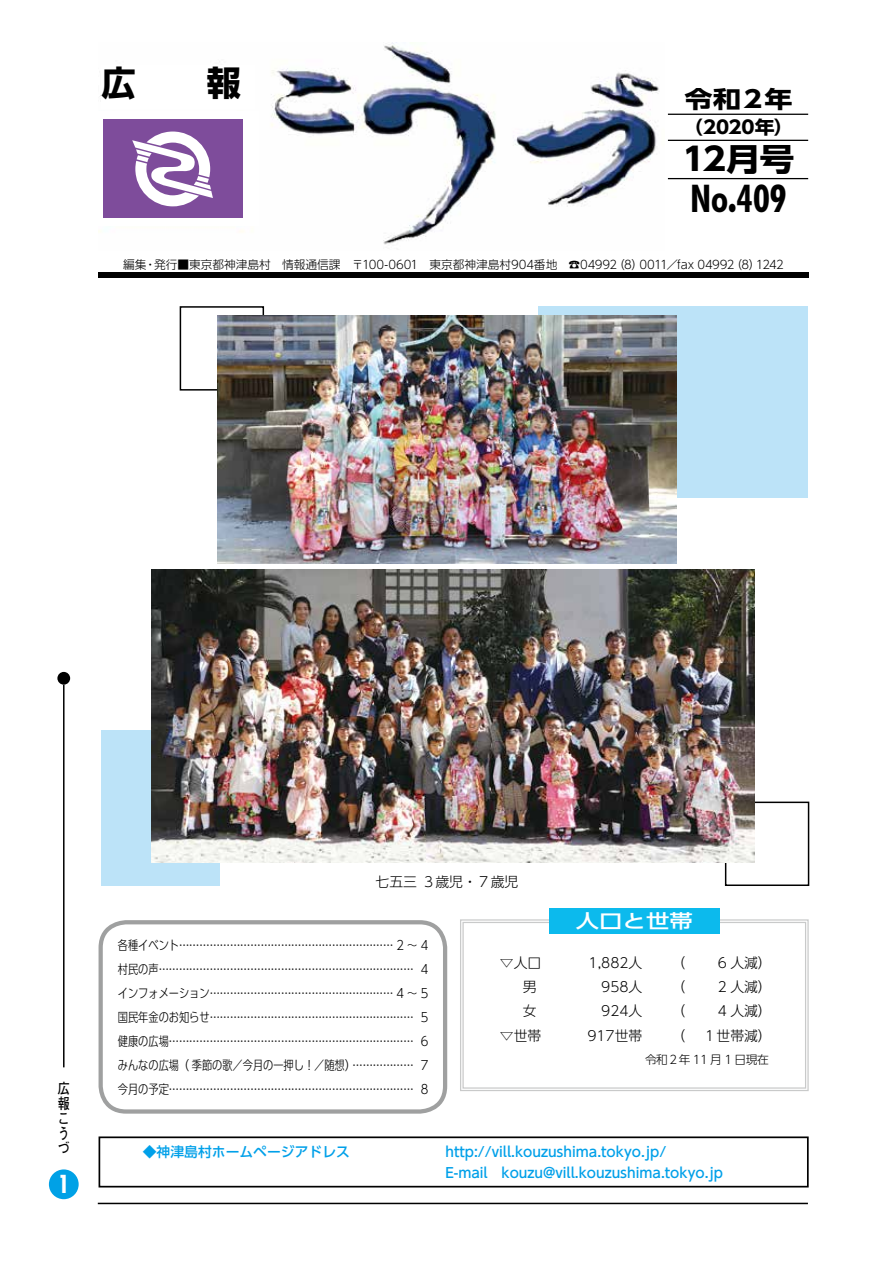
<style>
.page{position:relative;width:893px;height:1263px;background:#fff}
.page>*{position:absolute;margin:0;border:0;box-sizing:border-box;transform-origin:0 0}
.t1{font:700 condensed 38.25px "Futura BT";color:#000}
.t2{font:700 34.5px "UD Shin Go Pro";color:#000}
.t3{font:700 31.5px "UD Shin Go Pro";color:#000;scale:1.11 1}
.t4{font:700 condensed 25.5px "Futura BT";color:#fff}
.t5{font:700 23.4px "UD Shin Go Pro";color:#000;scale:1.2 1}
.t6{font:500 18.75px "UD Shin Go Pro";color:#fff;scale:1.25 1}
.t7{font:700 18px "UD Shin Go Pro";color:#000;scale:1.1 1}
.t8{font:700 14.85px/14.9px "Futo Go B101 Pro";color:#000;scale:.8 1}
.t9{font:500 13.8px "UD Shin Go Pro";color:#00a0e9}
.t10{font:300 13.8px "UD Shin Go Pro";color:#000}
.t11{font:300 12.75px/24px "UD Shin Go C Oeiz Pr 6";color:#000;text-align:right}
.t12{font:300 11.7px "UD Shin Go Pro";letter-spacing:-.01em;color:#000}
.t13{font:300 11.7px "UD Shin Go Pro";letter-spacing:-.04em;color:#000}
.s1{font-size:49.8px}
</style>
<div class="page">
<hr style="left:98px;top:1203px;width:710px;height:1px;background:#000">
<hr style="left:63px;top:685px;width:2px;height:382px;background:#000">
<div style="left:57px;top:672px;width:13px;height:13px;background:#000;border-radius:50%"></div>
<div style="left:49px;top:1169px;width:30px;height:30px;background:#00a1e6;border-radius:50%"></div>
<img style="left:99px;top:43px;width:560px;height:202px">
<div style="left:101px;top:65px;width:153px;height:44px;background:#fff"></div>
<div style="left:88px;top:111px;width:170px;height:115px;background:#fff"></div>
<div style="left:103px;top:119px;width:140px;height:99px;background:#7e4c9b"></div>
<svg style="left:132px;top:132px;width:81px;height:74px"></svg>
<hr style="left:668px;top:114px;width:140px;height:1px;background:#000">
<hr style="left:668px;top:140px;width:140px;height:1px;background:#000">
<hr style="left:668px;top:178px;width:140px;height:1px;background:#000">
<div style="left:99px;top:272px;width:710px;height:5px;background:#000"></div>
<div style="left:99px;top:920px;width:348px;height:194px;border:4px solid #9fa0a0;border-radius:26px"></div>
<svg style="left:460px;top:919px;width:349px;height:172px"></svg>
<div style="left:462px;top:922px;width:344px;height:167px;border:1px solid #c9caca"></div>
<div style="left:549px;top:908px;width:170px;height:26px;background:#0cbaed"></div>
<div style="left:99px;top:1136px;width:710px;height:51px;border:2px solid #000"></div>
<div style="left:180px;top:306px;width:84px;height:85px;border:2px solid #000"></div>
<div style="left:725px;top:801px;width:84px;height:85px;border:2px solid #000"></div>
<div style="left:538px;top:306px;width:269px;height:192px;background:#bce3f8"></div>
<div style="left:101px;top:730px;width:118px;height:156px;background:#bce3f8"></div>
<img style="left:151px;top:570px;width:603px;height:292px">
<img style="left:217px;top:316px;width:460px;height:248px">
<h2 class="t2" style="left:101px;top:54px;width:141px">広　　報</h2>
<h3 class="t5" style="left:684px;top:80px;width:92px">令和２年</h3>
<h3 class="t7" style="left:683px;top:112px;width:102px">（2020年(</h3>
<h3 class="t3" style="left:683px;top:134px;width:102px">12月号</h3>
<h1 class="t1" style="left:690px;top:175px;width:98px">No<span class="s1">.</span>409</h1>
<p class="t12" style="left:613px;top:255px;width:32px">（8）</p>
<p class="t12" style="left:730px;top:255px;width:32px">)8(</p>
<p class="t12" style="left:123px;top:255px;width:25px">編集</p>
<p class="t12" style="left:154px;top:255px;width:465px">発行■東京都神津島村　情報通信課　〒100-0601　東京都神津島村904番地　☎04992</p>
<p class="t12" style="left:639px;top:255px;width:97px">0011／fax 04992</p>
<p class="t12" style="left:756px;top:255px;width:30px">1242</p>
<p class="t12" style="left:145px;top:255px;width:13px">・</p>
<p class="t8" style="left:58px;top:1079px;width:16px">広報こうづ</p>
<h3 class="t4" style="left:58px;top:1169px;width:13px">1</h3>
<p class="t10" style="left:376px;top:871px;width:144px">七五三３歳児・７歳児</p>
<p class="t11" style="left:118px;top:932px;width:312px">各種イベント............................................................... 2 ~ 4<br>4</p>
<p class="t11" style="left:118px;top:956px;width:297px">村民の声...........................................................................</p>
<p class="t11" style="left:118px;top:980px;width:312px">インフォメーション...................................................... 4 ~ 5</p>
<p class="t11" style="left:421px;top:1004px;width:9px">5</p>
<p class="t11" style="left:118px;top:1004px;width:297px">国民年金のお知らせ............................................................</p>
<p class="t11" style="left:118px;top:1028px;width:297px">健康の広場........................................................................</p>
<p class="t11" style="left:421px;top:1028px;width:9px">6</p>
<p class="t11" style="left:118px;top:1052px;width:297px">みんなの広場（季節の歌／今月の一押し！／随想 .... . .( ...............</p>
<p class="t11" style="left:421px;top:1052px;width:9px">7</p>
<p class="t11" style="left:118px;top:1076px;width:297px">今月の予定........................................................................</p>
<p class="t11" style="left:421px;top:1076px;width:9px">8</p>
<p class="t10" style="left:500px;top:951px;width:43px">▽人口</p>
<p class="t10" style="left:523px;top:975px;width:15px">男</p>
<p class="t10" style="left:523px;top:1000px;width:15px">女</p>
<p class="t10" style="left:500px;top:1024px;width:43px">▽世帯</p>
<h3 class="t6" style="left:576px;top:906px;width:95px">人口と世帯</h3>
<p class="t10" style="left:589px;top:951px;width:55px">1,882人</p>
<p class="t10" style="left:672px;top:951px;width:15px">（</p>
<p class="t10" style="left:718px;top:951px;width:56px">6 人減(</p>
<p class="t10" style="left:601px;top:975px;width:43px">958人</p>
<p class="t10" style="left:672px;top:975px;width:15px">（</p>
<p class="t10" style="left:718px;top:975px;width:56px">2 人減(</p>
<p class="t10" style="left:601px;top:1000px;width:43px">924人</p>
<p class="t10" style="left:672px;top:1000px;width:15px">（</p>
<p class="t10" style="left:718px;top:1000px;width:56px">4 人減(</p>
<p class="t10" style="left:587px;top:1024px;width:56px">917世帯</p>
<p class="t10" style="left:672px;top:1024px;width:15px">（</p>
<p class="t10" style="left:703px;top:1024px;width:71px">１世帯減(</p>
<p class="t13" style="left:645px;top:1049px;width:125px">令和２年 11 月 1 日現在</p>
<p class="t9" style="left:143px;top:1140px;width:209px">◆神津島村ホームページアドレス</p>
<p class="t9" style="left:445px;top:1140px;width:222px">http://vill.kouzushima.tokyo.jp/</p>
<p class="t9" style="left:445px;top:1161px;width:44px">E-mail</p>
<p class="t9" style="left:502px;top:1161px;width:223px">kouzu@vill.kouzushima.tokyo.jp</p>
</div>
